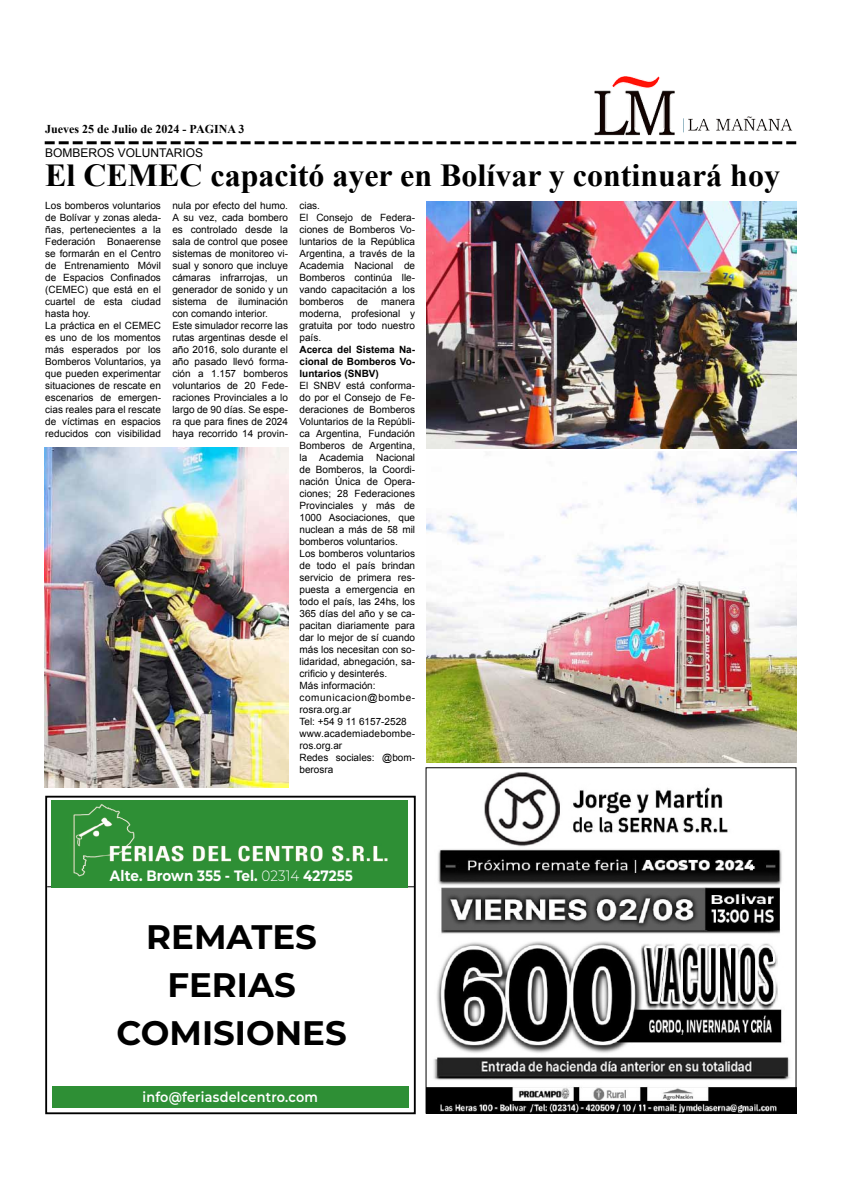
<style>
.page{position:relative;width:842px;height:1191px;background:#fff}
.page>*{position:absolute;margin:0;border:0;box-sizing:border-box;transform-origin:0 0}
.t1{font:700 34px/48px "Montserrat";color:#000;text-align:center}
.t2{font:700 32px "Times New Roman";color:#000}
.t3{font:700 15px "Montserrat";color:#fff;scale:.9 1}
.t4{font:600 14px "Montserrat";letter-spacing:.02em;color:#fff;scale:.91 1}
.t5{font:700 12px "Times New Roman";color:#000}
.t6{font:12px "Arial";color:#000}
.t7{font:10px/12px "Arial";color:#000}
.t8{font:700 10px/12px "Arial";color:#000;text-align:justify}
.s1{font-weight:300}
</style>
<div class="page">
<svg style="left:45px;top:141px;width:751px;height:3px"></svg>
<img style="left:594px;top:77px;width:199px;height:59px">
<div style="left:52px;top:1086px;width:356px;height:21px;background:#2e8f35"></div>
<hr style="left:47px;top:886px;width:368px;height:1px;background:#000">
<div style="left:45px;top:795px;width:371px;height:319px;border:2px solid #000"></div>
<img style="left:52px;top:800px;width:355px;height:88px">
<img style="left:427px;top:772px;width:367px;height:339px">
<div style="left:425px;top:767px;width:371px;height:346px;border:1px solid #000"></div>
<img style="left:426px;top:202px;width:370px;height:246px">
<img style="left:45px;top:447px;width:243px;height:340px">
<img style="left:427px;top:451px;width:369px;height:311px">
<p class="t5" style="left:45px;top:121px;width:201px">Jueves 25 de Julio de 2024 - PAGINA 3</p>
<p class="t6" style="left:45px;top:145px;width:159px">BOMBEROS VOLUNTARIOS</p>
<h2 class="t2" style="left:45px;top:153px;width:736px">El CEMEC capacitó ayer en Bolívar y continuará hoy</h2>
<p class="t7" style="left:45px;top:200px;width:117px">Los bomberos voluntarios de Bolívar y zonas aleda&shy;ñas, pertenecientes a la<br>Federación Bonaerense se formarán en el Centro de Entrenamiento Móvil de Espacios Confinados (CEMEC) que está en el cuartel de esta ciudad hasta hoy.<br>La práctica en el CEMEC es uno de los momentos más esperados por los<br>Bomberos Voluntarios, ya que pueden experimentar situaciones de rescate en escenarios de emergen&shy;cias reales para el rescate de víctimas en espacios reducidos con visibilidad</p>
<p class="t7" style="left:172px;top:200px;width:117px">nula por efecto del humo.<br>A su vez, cada bombero es controlado desde la sala de control que posee sistemas de monitoreo vi&shy;sual y sonoro que incluye cámaras infrarrojas, un generador de sonido y un sistema de iluminación con comando interior.<br>Este simulador recorre las rutas argentinas desde el año 2016, solo durante el año pasado llevó forma&shy;ción a 1.157 bomberos voluntarios de 20 Fede&shy;raciones Provinciales a lo largo de 90 días. Se espe&shy;ra que para fines de 2024 haya recorrido 14 provin-</p>
<p class="t7" style="left:299px;top:200px;width:117px">cias.<br>El Consejo de Federa&shy;ciones de Bomberos Vo&shy;luntarios de la República<br>Argentina, a través de la<br>Academia Nacional de<br>Bomberos continúa lle&shy;vando capacitación a los bomberos</p>
<p class="t7" style="left:357px;top:296px;width:13px">de</p>
<p class="t7" style="left:299px;top:296px;width:117px;text-align:justify;text-indent:82px">manera moderna, profesional y gratuita por todo nuestro país.</p>
<p class="t8" style="left:299px;top:344px;width:117px">Acerca del Sistema Na&shy;cional de Bomberos Vo&shy;luntarios (SNBV)</p>
<p class="t7" style="left:299px;top:380px;width:117px;text-align:justify">El SNBV está conforma&shy;do por el Consejo de Fe&shy;deraciones de Bomberos Voluntarios de la Repúbli&shy;ca Argentina, Fundación Bomberos de Argentina, la Academia</p>
<p class="t7" style="left:299px;top:452px;width:117px;text-indent:77px">Nacional de Bomberos, la Coordi&shy;nación Única de Opera&shy;ciones; 28 Federaciones<br>Provinciales y más de<br>1000 Asociaciones, que nuclean a más de 58 mil bomberos voluntarios.<br>Los bomberos voluntarios de todo el país brindan servicio de primera res&shy;puesta a emergencia en todo el país, las 24hs, los<br>365 días del año y se ca&shy;pacitan diariamente para dar lo mejor de sí cuando más los necesitan con so&shy;lidaridad, abnegación, sa&shy;crificio y desinterés.<br>Más información: comunicacion@bombe&shy;rosra.org.ar<br>Tel: +54 9 11 6157-2528 www.academiadebombe&shy;ros.org.ar<br>Redes sociales: @bom&shy;berosra</p>
<h3 class="t3" style="left:110px;top:865px;width:271px">Alte. Brown 355 - Tel. <span class="s1">02314</span> 427255</h3>
<h1 class="t1" style="left:117px;top:911px;width:232px">REMATES<br>FERIAS<br>COMISIONES</h1>
<h3 class="t4" style="left:142px;top:1087px;width:195px">info@feriasdelcentro.com</h3>
</div>
